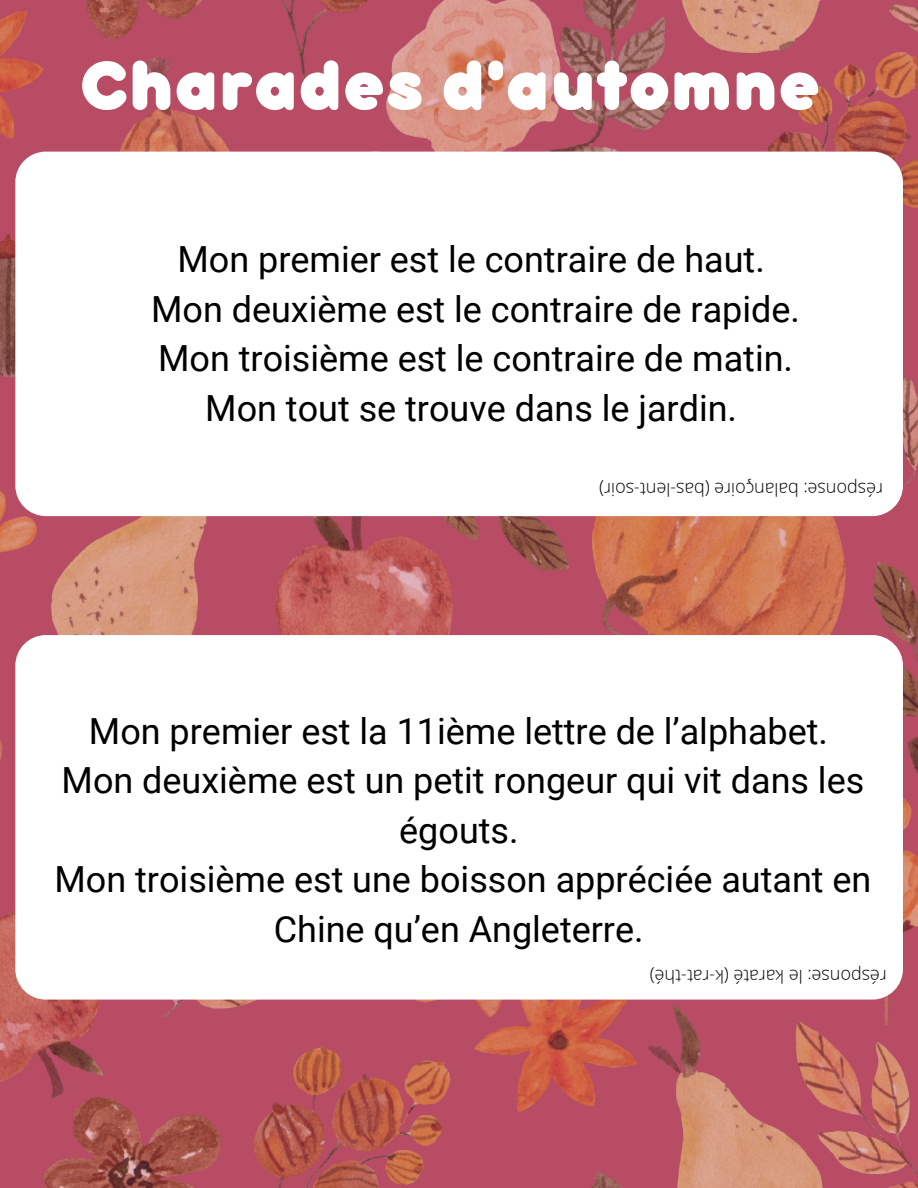
<style>
.page{position:relative;width:918px;height:1188px;background:#fff}
.page>*{position:absolute;margin:0;border:0;box-sizing:border-box;transform-origin:0 0}
.t1{font:800 74.7px "Bubbleboddy Neue";color:#fff}
.t2{font:36px/49.5px "Roboto";color:#000;text-align:center}
.t3{font:300 18px "Open Sans";color:#000}
</style>
<div class="page">
<img style="left:0;top:0;width:918px;height:1188px">
<div style="left:15px;top:152px;width:888px;height:364px;background:#fff;border-radius:30px"></div>
<div style="left:15px;top:635px;width:888px;height:365px;background:#fff;border-radius:30px"></div>
<h1 class="t1" style="left:80px;top:62px;width:742px">Charades d'automne</h1>
<p class="t2" style="left:151px;top:235px;width:650px">Mon premier est le contraire de haut.<br>Mon deuxième est le contraire de rapide.<br>Mon troisième est le contraire de matin.<br>Mon tout se trouve dans le jardin.</p>
<p class="t3" style="left:883px;top:502px;width:285px;rotate:-180deg">résponse: balançoire (bas-lent-soir)</p>
<p class="t2" style="left:55px;top:707px;width:818px">Mon premier est la 11ième lettre de l’alphabet.<br>Mon deuxième est un petit rongeur qui vit dans les égouts.<br>Mon troisième est une boisson appréciée autant en Chine qu’en Angleterre.</p>
<p class="t3" style="left:887px;top:989px;width:239px;rotate:-180deg">résponse: le karaté (k-rat-thé)</p>
</div>
